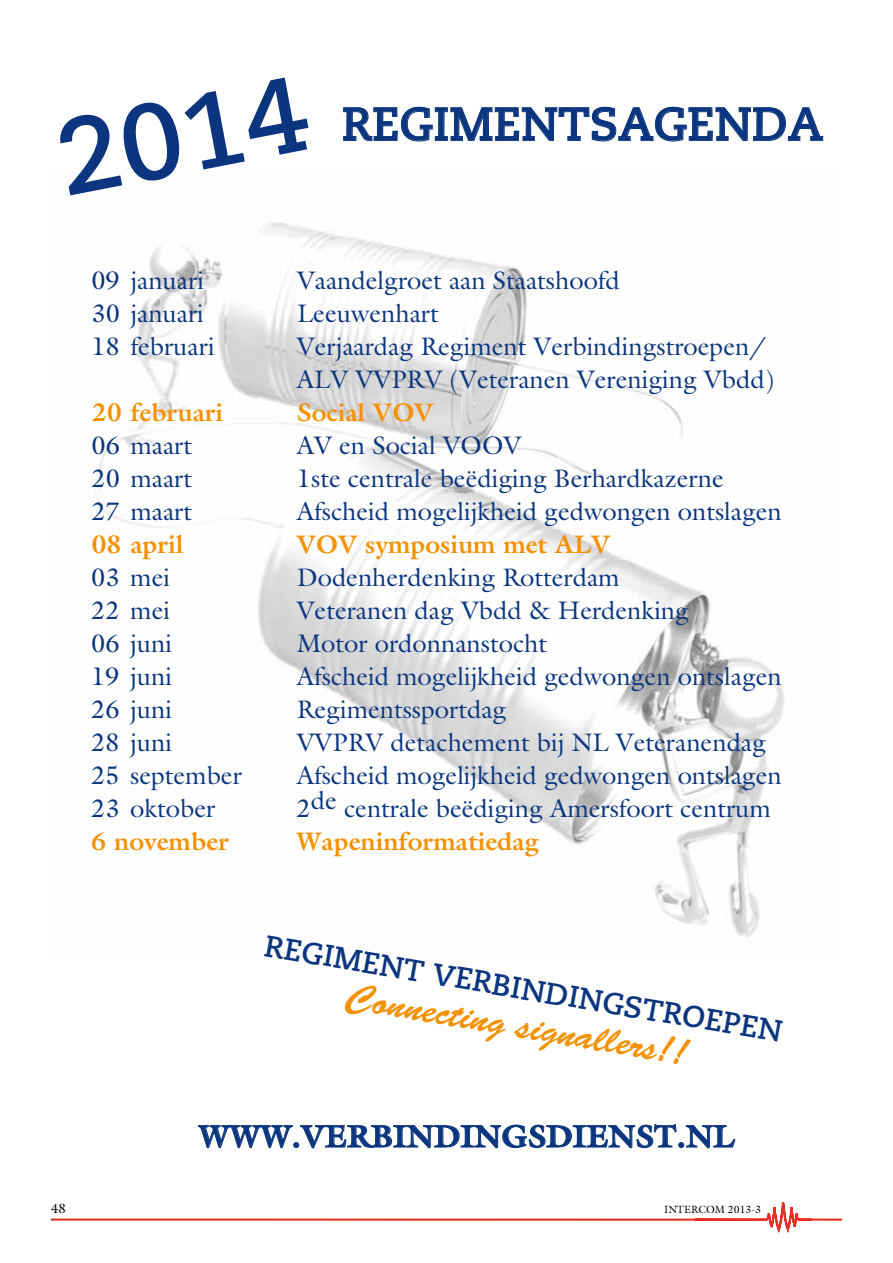
<style>
.page{position:relative;width:893px;height:1263px;background:#fff}
.page>*{position:absolute;margin:0;border:0;box-sizing:border-box;transform-origin:0 0}
.t1{font:700 106.8px "Caecilia";color:#0b367f}
.t2{font:700 46.5px "Caecilia";color:#0b367f}
.t3{font:38.25px "Brush Script Std";color:#f39100}
.t4{font:700 31.5px "Galliard Std";color:#0b367f}
.t5{font:700 30.3px "Caecilia";color:#0b367f}
.t6{font:25.5px/33px "Galliard Std";color:#0b367f}
.t7{font:700 25.5px "Galliard Std";color:#f39100}
.t8{font:13.5px "Galliard Std";color:#000}
.t9{font:10.5px "Galliard Std";color:#000}
</style>
<div class="page">
<svg style="left:51px;top:1202px;width:791px;height:31px"></svg>
<img style="left:98px;top:222px;width:686px;height:716px">
<svg style="left:198px;top:1124px;width:537px;height:24px"></svg>
<svg style="left:343px;top:107px;width:480px;height:34px"></svg>
<h1 class="t1" style="left:46px;top:98px;width:254px;rotate:-11deg">2014</h1>
<h2 class="t2" style="left:342px;top:97px;width:483px">REGIMENTSAGENDA</h2>
<p class="t6" style="left:92px;top:263px;width:114px">09 januari</p>
<p class="t6" style="left:297px;top:263px;width:324px">Vaandelgroet aan Staatshoofd</p>
<p class="t6" style="left:91px;top:296px;width:114px">30 januari</p>
<p class="t6" style="left:297px;top:296px;width:143px">Leeuwenhart</p>
<p class="t6" style="left:91px;top:329px;width:125px">18 februari</p>
<p class="t6" style="left:297px;top:329px;width:479px">Verjaardag Regiment Verbindingstroepen/<br>ALV VVPRV (Veteranen Vereniging Vbdd)</p>
<p class="t7" style="left:91px;top:396px;width:133px">20 februari</p>
<p class="t7" style="left:297px;top:396px;width:138px">Social VOV</p>
<p class="t6" style="left:91px;top:428px;width:102px">06 maart</p>
<p class="t6" style="left:297px;top:428px;width:226px">AV en Social VOOV</p>
<p class="t6" style="left:91px;top:461px;width:102px">20 maart</p>
<p class="t6" style="left:297px;top:461px;width:428px">1ste centrale beëdiging Berhardkazerne</p>
<p class="t6" style="left:91px;top:494px;width:102px">27 maart</p>
<p class="t6" style="left:297px;top:494px;width:487px">Afscheid mogelijkheid gedwongen ontslagen</p>
<p class="t7" style="left:91px;top:528px;width:94px">08 april</p>
<p class="t7" style="left:297px;top:528px;width:315px">VOV symposium met ALV</p>
<p class="t6" style="left:91px;top:560px;width:80px">03 mei</p>
<p class="t6" style="left:297px;top:560px;width:324px">Dodenherdenking Rotterdam</p>
<p class="t6" style="left:91px;top:593px;width:80px">22 mei</p>
<p class="t6" style="left:297px;top:593px;width:394px">Veteranen dag Vbdd &amp; Herdenking</p>
<p class="t6" style="left:91px;top:626px;width:82px">06 juni</p>
<p class="t6" style="left:297px;top:626px;width:252px">Motor ordonnanstocht</p>
<p class="t6" style="left:91px;top:659px;width:82px">19 juni</p>
<p class="t6" style="left:297px;top:659px;width:487px">Afscheid mogelijkheid gedwongen ontslagen</p>
<p class="t6" style="left:91px;top:692px;width:82px">26 juni</p>
<p class="t6" style="left:297px;top:692px;width:211px">Regimentssportdag</p>
<p class="t6" style="left:91px;top:725px;width:82px">28 juni</p>
<p class="t6" style="left:297px;top:725px;width:471px">VVPRV detachement bij NL Veteranendag</p>
<p class="t6" style="left:91px;top:758px;width:152px">25 september</p>
<p class="t6" style="left:297px;top:758px;width:487px">Afscheid mogelijkheid gedwongen ontslagen</p>
<p class="t6" style="left:91px;top:791px;width:126px">23 oktober</p>
<p class="t6" style="left:297px;top:791px;width:476px">2de centrale beëdiging Amersfoort centrum</p>
<p class="t7" style="left:91px;top:825px;width:139px">6 november</p>
<p class="t7" style="left:297px;top:825px;width:244px">Wapeninformatiedag</p>
<p class="t5" style="left:268px;top:925px;width:526px;rotate:10deg">REGIMENT VERBINDINGSTROEPEN</p>
<h3 class="t3" style="left:350px;top:976px;width:346px;rotate:9deg">Connecting signallers!!</h3>
<p class="t4" style="left:199px;top:1116px;width:537px">WWW.VERBINDINGSDIENST.NL</p>
<p class="t8" style="left:51px;top:1200px;width:17px">48</p>
<p class="t9" style="left:664px;top:1203px;width:99px">INTERCOM 2013-3</p>
</div>
